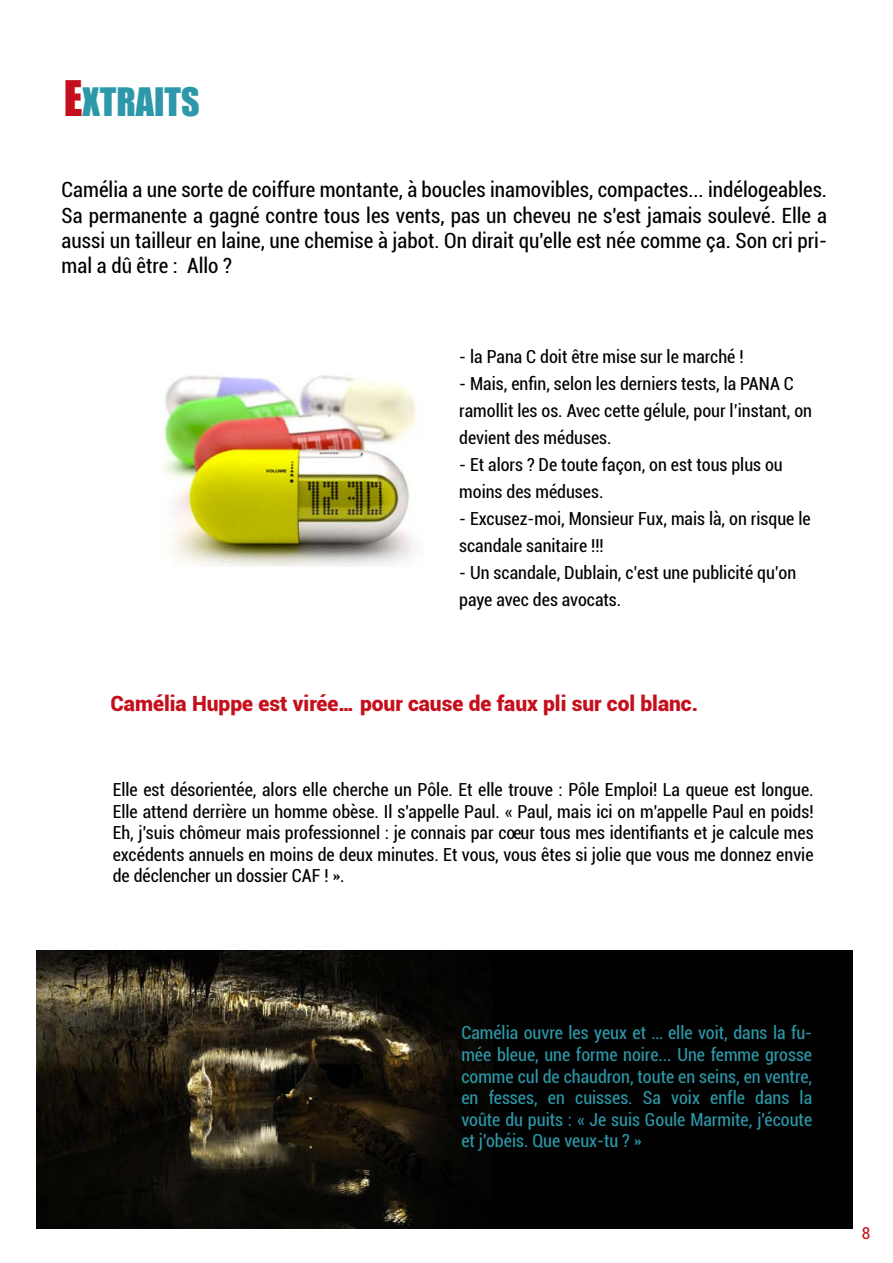
<style>
.page{position:relative;width:893px;height:1263px;background:#fff}
.page>*{position:absolute;margin:0;border:0;box-sizing:border-box;transform-origin:0 0}
.t1{font:36px "Impact";color:#2c98a9}
.t2{font:condensed 21px/25.2px "Roboto";color:#000;text-align:justify}
.t3{font:900 21px "Roboto";color:#c60f1c}
.t4{font:condensed 18px/27px "Roboto";color:#000}
.t5{font:condensed 18px/21.6px "Roboto";color:#2c98a9;text-align:justify}
.t6{font:condensed 16.5px "Roboto";color:#c60f1c}
.s1{font-size:45px;color:#c60f1c}
</style>
<div class="page">
<img style="left:36px;top:950px;width:817px;height:279px">
<img style="left:163px;top:375px;width:253px;height:191px">
<h1 class="t1" style="left:64px;top:74px;width:137px"><span class="s1">E</span>XTRAITS</h1>
<p class="t2" style="left:62px;top:177px;width:767px">Camélia a une sorte de coiffure montante, à boucles inamovibles, compactes... indélogeables.<br>Sa permanente a gagné contre tous les vents, pas un cheveu ne s'est jamais soulevé. Elle a aussi un tailleur en laine, une chemise à jabot. On dirait qu'elle est née comme ça. Son cri pri&shy;mal a dû être : Allo ?</p>
<p class="t4" style="left:459px;top:343px;width:286px">- la Pana C doit être mise sur le marché !</p>
<p class="t4" style="left:459px;top:370px;width:354px">- Mais, enfin, selon les derniers tests, la PANA C ramollit les os. Avec cette gélule, pour l’instant, on devient des méduses.</p>
<p class="t4" style="left:459px;top:451px;width:325px">- Et alors ? De toute façon, on est tous plus ou moins des méduses.</p>
<p class="t4" style="left:459px;top:505px;width:353px">- Excusez-moi, Monsieur Fux, mais là, on risque le scandale sanitaire !!!</p>
<p class="t4" style="left:459px;top:559px;width:338px">- Un scandale, Dublain, c’est une publicité qu’on paye avec des avocats.</p>
<p class="t3" style="left:111px;top:688px;width:589px">Camélia Huppe est virée… pour cause de faux pli sur col blanc.</p>
<p class="t4" style="left:113px;top:778px;width:702px;line-height:21.6px;text-align:justify">Elle est désorientée, alors elle cherche un Pôle. Et elle trouve : Pôle Emploi! La queue est longue.<br>Elle attend derrière un homme obèse. Il s'appelle Paul. « Paul, mais ici on m'appelle Paul en poids!<br>Eh, j'suis chômeur mais professionnel : je connais par cœur tous mes identifiants et je calcule mes excédents annuels en moins de deux minutes. Et vous, vous êtes si jolie que vous me donnez envie de déclencher un dossier CAF ! ».</p>
<p class="t5" style="left:461px;top:1021px;width:352px">Camélia ouvre les yeux et … elle voit, dans la fu&shy;mée bleue, une forme noire... Une femme grosse comme cul de chaudron, toute en seins, en ventre, en fesses, en cuisses. Sa voix enfle dans la voûte du puits : « Je suis Goule Marmite, j'écoute et j'obéis. Que veux-tu ? »</p>
<p class="t6" style="left:862px;top:1221px;width:10px">8</p>
</div>
